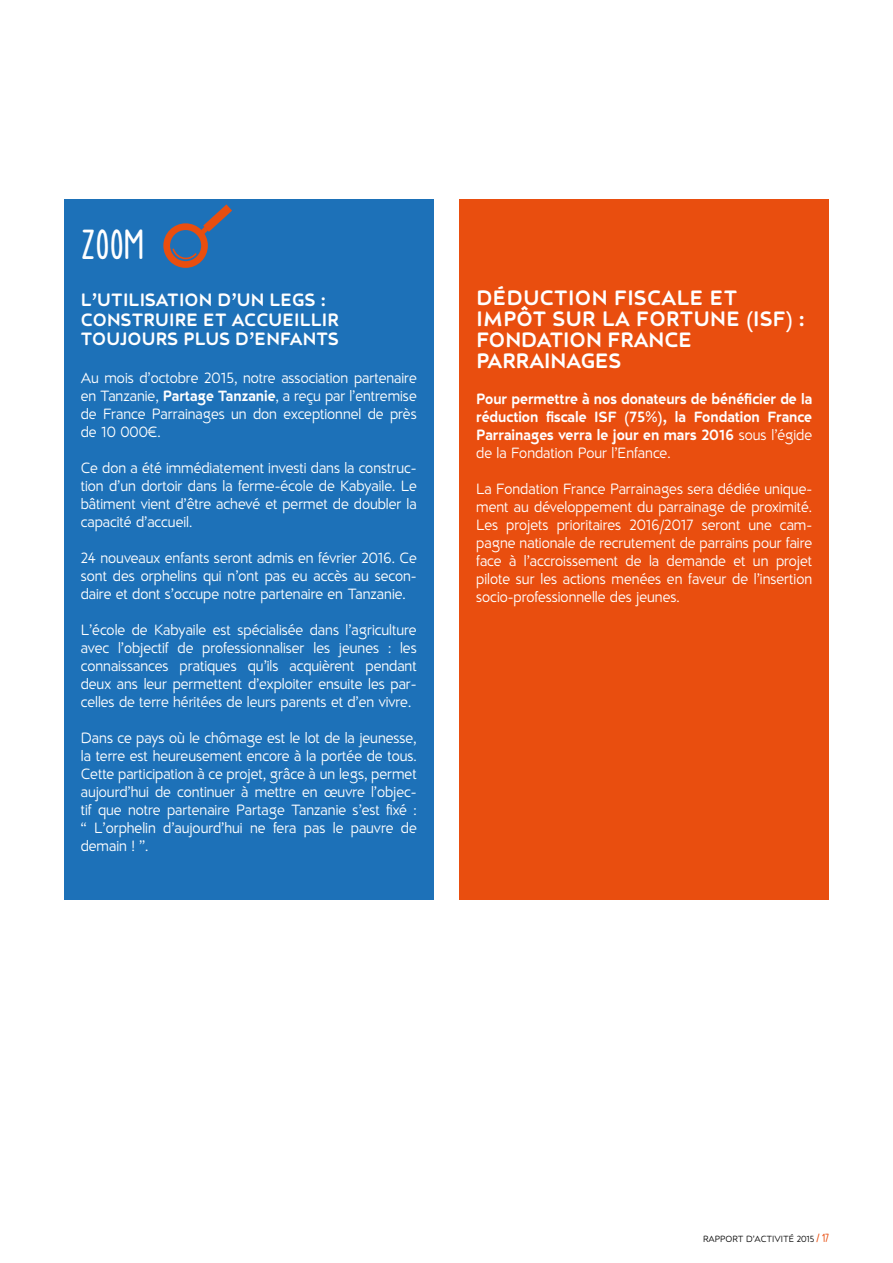
<style>
.page{position:relative;width:893px;height:1263px;background:#fff}
.page>*{position:absolute;margin:0;border:0;box-sizing:border-box;transform-origin:0 0}
.t1{font:42px "Borden";color:#fff}
.t2{font:700 21px/21px "D Hanna Soft";letter-spacing:.01em;color:#fff}
.t3{font:700 18px/19.5px "D Hanna Soft";letter-spacing:.01em;color:#fff}
.t4{font:15px/18px "D Hanna Soft";color:#fff;text-align:justify}
.t5{font:700 15px/18px "D Hanna Soft";color:#fff;text-align:justify}
.t6{font:9px "D Hanna Soft";color:#000}
.s1{font-weight:700}
.s2{font-weight:400}
.s3{font-family:"Borden";font-size:12px;color:#e94e0f}
</style>
<div class="page">
<div style="left:459px;top:200px;width:370px;height:700px;background:#e94e0f"></div>
<div style="left:64px;top:200px;width:370px;height:700px;background:#1d71b8"></div>
<div style="left:163px;top:223px;width:45px;height:45px;border:7px solid #e94e0f;border-radius:50%"></div>
<svg style="left:193px;top:199px;width:48px;height:42px"></svg>
<svg style="left:171px;top:248px;width:27px;height:12px"></svg>
<h1 class="t1" style="left:81px;top:218px;width:65px">ZOOM</h1>
<p class="t3" style="left:81px;top:290px;width:260px">L’UTILISATION D’UN LEGS :<br>CONSTRUIRE ET ACCUEILLIR<br>TOUJOURS PLUS D’ENFANTS</p>
<p class="t4" style="left:81px;top:369px;width:337px">Au mois d’octobre 2015, notre association partenaire en Tanzanie, <span class="s1">Partage Tanzanie</span>, a reçu par l’entremise de France Parrainages un don exceptionnel de près de 10 000€.</p>
<p class="t4" style="left:81px;top:459px;width:337px">Ce don a été immédiatement investi dans la construc&shy;tion d’un dortoir dans la ferme-école de Kabyaile. Le bâtiment vient d’être achevé et permet de doubler la capacité d’accueil.</p>
<p class="t4" style="left:81px;top:549px;width:337px">24 nouveaux enfants seront admis en février 2016. Ce sont des orphelins qui n’ont pas eu accès au secon&shy;daire et dont s’occupe notre partenaire en Tanzanie.</p>
<p class="t4" style="left:81px;top:621px;width:337px">L’école de Kabyaile est spécialisée dans l’agriculture avec l’objectif de professionnaliser les jeunes : les connaissances pratiques qu’ils acquièrent pendant deux ans leur permettent d’exploiter ensuite les par&shy;celles de terre héritées de leurs parents et d’en vivre.</p>
<p class="t4" style="left:81px;top:729px;width:337px">Dans ce pays où le chômage est le lot de la jeunesse, la terre est heureusement encore à la portée de tous.<br>Cette participation à ce projet, grâce à un legs, permet aujourd’hui de continuer à mettre en œuvre l’objec&shy;tif que notre partenaire Partage Tanzanie s’est fixé : “ L’orphelin d’aujourd’hui ne fera pas le pauvre de demain ! ”.</p>
<h2 class="t2" style="left:476px;top:287px;width:330px">DÉDUCTION FISCALE ET<br>IMPÔT SUR LA FORTUNE (ISF) :<br>FONDATION FRANCE<br>PARRAINAGES</h2>
<p class="t5" style="left:476px;top:389px;width:337px">Pour permettre à nos donateurs de bénéficier de la réduction fiscale ISF (75%), la Fondation France Parrainages verra le jour en mars 2016 <span class="s2">sous l’égide de la Fondation Pour l’Enfance.</span></p>
<p class="t4" style="left:476px;top:480px;width:337px">La Fondation France Parrainages sera dédiée unique&shy;ment au développement du parrainage de proximité.<br>Les projets prioritaires 2016/2017 seront une cam&shy;pagne nationale de recrutement de parrains pour faire face à l’accroissement de la demande et un projet pilote sur les actions menées en faveur de l’insertion socio-professionnelle des jeunes.</p>
<p class="t6" style="left:703px;top:1233px;width:128px">RAPPORT D’ACTIVITÉ 2015 <span class="s3">/ 17</span></p>
</div>
